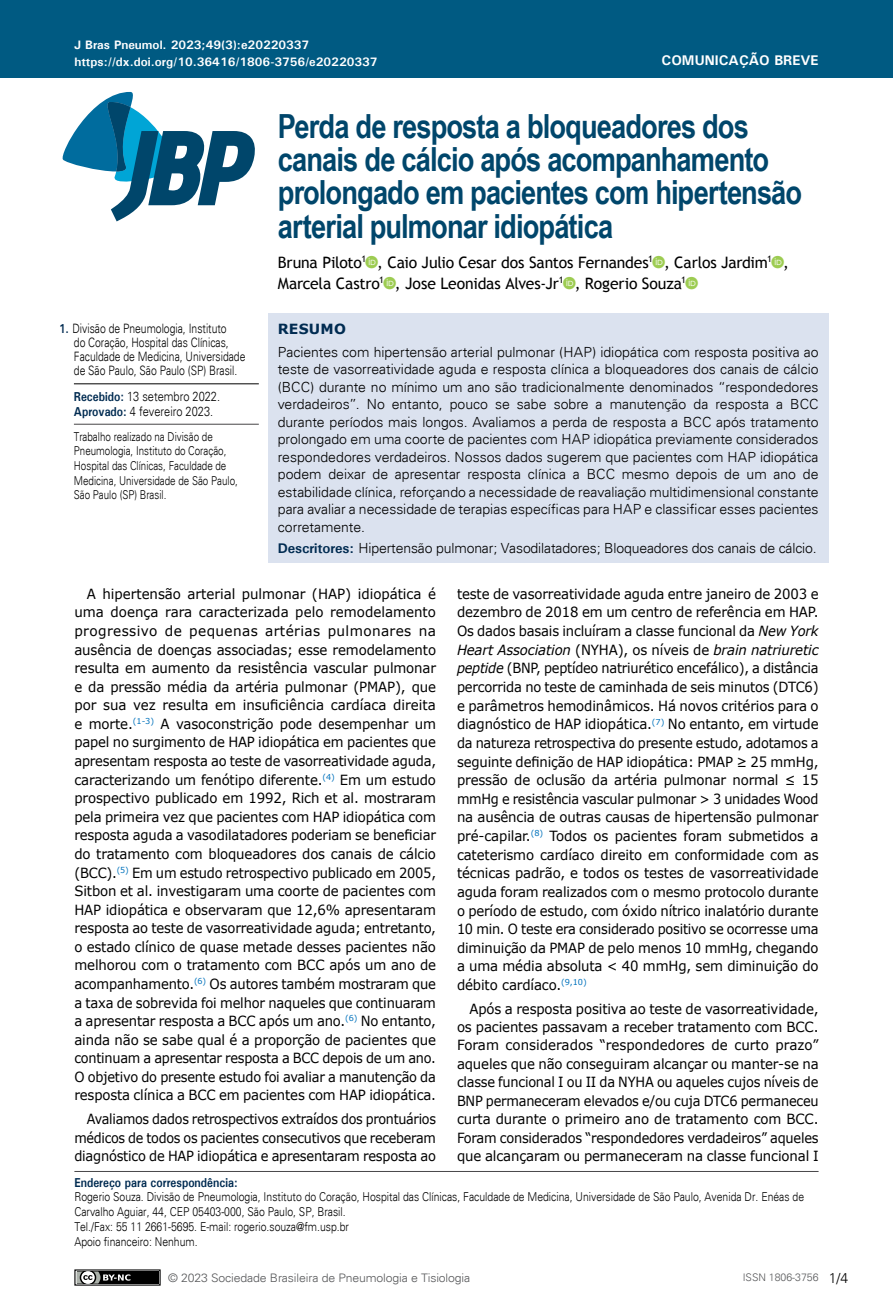
<style>
.page{position:relative;width:893px;height:1315px;background:#fff}
.page>*{position:absolute;margin:0;border:0;box-sizing:border-box;transform-origin:0 0}
.t1{font:700 33.25px/33.2px "Arial Narrow";letter-spacing:-.025em;color:#00466b}
.t2{font:21px "ID font Regular";color:#9dcc52}
.t3{font:15.75px "Trebuchet MS";letter-spacing:-.01em;color:#000}
.t4{font:14px/18.6px "Verdana";letter-spacing:-.01em;color:#000;text-align:justify;scale:.95 1}
.t5{font:14px/18.6px "Verdana";letter-spacing:-.01em;color:#000;text-align:justify;scale:.96 1}
.t6{font:300 14px/17.5px "Univers";letter-spacing:-.01em;color:#000;text-align:justify}
.t7{font:14px/18.6px "Verdana";letter-spacing:-.01em;color:#000;text-align:justify;scale:.91 1}
.t8{font:700 14px "Univers";color:#fff}
.t9{font:700 14px "Verdana";letter-spacing:.015em;color:#002b51}
.t10{font:300 12.95px/14px "Univers";color:#000;scale:.8 1}
.t11{font:300 12.95px/14.9px "Univers";color:#000;scale:.85 1}
.t12{font:700 12.95px "Univers";color:#002b51;scale:.85 1}
.t13{font:300 12.25px/14.7px "Univers";color:#000;scale:.85 1}
.t14{font:300 12.25px/14.7px "Univers";color:#000;scale:.8 1}
.t15{font:700 12.25px "Univers";color:#fff}
.t16{font:300 11.72px "Univers";letter-spacing:-.01em;color:#58595b;scale:1.04 1}
.t17{font:300 10.5px "Univers";color:#58595b}
.s1{font-weight:700;color:#002b51}
.s2{font-family:"ID font Regular";font-size:21px;color:#9dcc52}
.s3{font-family:"Trebuchet MS";font-size:15.75px;color:#000}
.s4{font-style:italic}
</style>
<div class="page">
<div style="left:0;top:0;width:893px;height:78px;background:#005a82"></div>
<svg style="left:62px;top:91px;width:193px;height:130px"></svg>
<div style="left:75px;top:1270px;width:85px;height:15px;background:#000"></div>
<div style="left:74px;top:1269px;width:87px;height:16px;border:1px solid #000"></div>
<svg style="left:74px;top:1269px;width:56px;height:17px"></svg>
<div style="left:268px;top:313px;width:560px;height:250px;background:#dbe2ef"></div>
<hr style="left:74px;top:1171px;width:745px;height:1px;background:#464547">
<hr style="left:74px;top:383px;width:185px;height:1px;background:#000">
<hr style="left:74px;top:424px;width:185px;height:1px;background:#464547">
<p class="t15" style="left:74px;top:37px;width:236px">J Bras Pneumol. 2023;49(3):e20220337</p>
<p class="t15" style="left:74px;top:54px;width:305px">https://dx.doi.org/10.36416/1806-3756/e20220337</p>
<p class="t8" style="left:661px;top:52px;width:159px">COMUNICAÇÃO BREVE</p>
<p class="t10" style="left:74px;top:321px;width:216px;text-indent:-15px"><span class="s1">1.</span> Divisão de Pneumologia, Instituto<br>do Coração, Hospital das Clínicas, Faculdade de Medicina, Universidade de São Paulo, São Paulo (SP) Brasil.</p>
<p class="t11" style="left:74px;top:389px;width:174px"><span class="s1">Recebido:</span> 13 setembro 2022.<br><span class="s1">Aprovado:</span> 4 fevereiro 2023.</p>
<p class="t14" style="left:74px;top:429px;width:206px">Trabalho realizado na Divisão de Pneumologia, Instituto do Coração, Hospital das Clínicas, Faculdade de Medicina, Universidade de São Paulo, São Paulo (SP) Brasil.</p>
<h1 class="t1" style="left:278px;top:108px;width:526px">Perda de resposta a bloqueadores dos canais de cálcio após acompanhamento prolongado em pacientes com hipertensão arterial pulmonar idiopática</h1>
<p class="t3" style="left:278px;top:253px;width:496px">Bruna Piloto<sup>1</sup><span class="s2">a</span>, Caio Julio Cesar dos Santos Fernandes<sup>1</sup><span class="s2">a</span>, Carlos Jardim<sup>1</sup></p>
<h2 class="t2" style="left:771px;top:251px;width:19px">a<span class="s3">,</span></h2>
<p class="t3" style="left:278px;top:274px;width:410px">Marcela Castro<sup>1</sup><span class="s2">a</span>, Jose Leonidas Alves-Jr<sup>1</sup><span class="s2">a</span>, Rogerio Souza<sup>1</sup></p>
<h2 class="t2" style="left:685px;top:272px;width:14px">a</h2>
<p class="t9" style="left:278px;top:320px;width:70px">RESUMO</p>
<p class="t6" style="left:278px;top:343px;width:542px">Pacientes com hipertensão arterial pulmonar (HAP) idiopática com resposta positiva ao teste de vasorreatividade aguda e resposta clínica a bloqueadores dos canais de cálcio (BCC) durante no mínimo um ano são tradicionalmente denominados “respondedores verdadeiros”. No entanto, pouco se sabe sobre a manutenção da resposta a BCC durante períodos mais longos. Avaliamos a perda de resposta a BCC após tratamento prolongado em uma coorte de pacientes com HAP idiopática previamente considerados respondedores verdadeiros. Nossos dados sugerem que pacientes com HAP idiopática podem deixar de apresentar resposta clínica a BCC mesmo depois de um ano de estabilidade clínica, reforçando a necessidade de reavaliação multidimensional constante para avaliar a necessidade de terapias específicas para HAP e classificar esses pacientes corretamente.</p>
<p class="t6" style="left:278px;top:540px;width:540px"><span class="s1">Descritores:</span> Hipertensão pulmonar; Vasodilatadores; Bloqueadores dos canais de cálcio.</p>
<p class="t5" style="left:74px;top:585px;width:378px;text-indent:12px">A hipertensão arterial pulmonar (HAP) idiopática é uma doença rara caracterizada pelo remodelamento progressivo de pequenas artérias pulmonares na ausência de doenças associadas; esse remodelamento resulta em aumento da resistência vascular pulmonar e da pressão média da artéria pulmonar (PMAP), que por sua vez resulta em insuficiência cardíaca direita e morte.<sup>(1-3)</sup> A vasoconstrição pode desempenhar um papel no surgimento de HAP idiopática em pacientes que apresentam resposta ao teste de vasorreatividade aguda, caracterizando um fenótipo diferente.<sup>(4)</sup> Em um estudo prospectivo publicado em 1992, Rich et al. mostraram pela primeira vez que pacientes com HAP idiopática com resposta aguda a vasodilatadores poderiam se beneficiar do tratamento com bloqueadores dos canais de cálcio (BCC).<sup>(5)</sup> Em um estudo retrospectivo publicado em 2005, Sitbon et al. investigaram uma coorte de pacientes com HAP idiopática e observaram que 12,6% apresentaram resposta ao teste de vasorreatividade aguda; entretanto, o estado clínico de quase metade desses pacientes não melhorou com o tratamento com BCC após um ano de acompanhamento.<sup>(6)</sup> Os autores também mostraram que a taxa de sobrevida foi melhor naqueles que continuaram a apresentar resposta a BCC após um ano.<sup>(6)</sup> No entanto, ainda não se sabe qual é a proporção de pacientes que continuam a apresentar resposta a BCC depois de um ano.<br>O objetivo do presente estudo foi avaliar a manutenção da resposta clínica a BCC em pacientes com HAP idiopática.</p>
<p class="t7" style="left:74px;top:1109px;width:399px;text-indent:12px">Avaliamos dados retrospectivos extraídos dos prontuários médicos de todos os pacientes consecutivos que receberam diagnóstico de HAP idiopática e apresentaram resposta ao</p>
<p class="t4" style="left:457px;top:585px;width:382px">teste de vasorreatividade aguda entre janeiro de 2003 e dezembro de 2018 em um centro de referência em HAP.<br>Os dados basais incluíram a classe funcional da <span class="s4">New York Heart Association</span> (NYHA), os níveis de <span class="s4">brain natriuretic peptide</span> (BNP, peptídeo natriurético encefálico), a distância percorrida no teste de caminhada de seis minutos (DTC6) e parâmetros hemodinâmicos. Há novos critérios para o diagnóstico de HAP idiopática.<sup>(7)</sup> No entanto, em virtude da natureza retrospectiva do presente estudo, adotamos a seguinte definição de HAP idiopática: PMAP ≥ 25 mmHg, pressão de oclusão da artéria pulmonar normal ≤ 15 mmHg e resistência vascular pulmonar &gt; 3 unidades Wood na ausência de outras causas de hipertensão pulmonar pré-capilar.<sup>(8)</sup> Todos os pacientes foram submetidos a cateterismo cardíaco direito em conformidade com as técnicas padrão, e todos os testes de vasorreatividade aguda foram realizados com o mesmo protocolo durante o período de estudo, com óxido nítrico inalatório durante 10 min. O teste era considerado positivo se ocorresse uma diminuição da PMAP de pelo menos 10 mmHg, chegando a uma média absoluta &lt; 40 mmHg, sem diminuição do débito cardíaco.<sup>(9,10)</sup></p>
<p class="t4" style="left:457px;top:999px;width:382px;text-indent:12px">Após a resposta positiva ao teste de vasorreatividade, os pacientes passavam a receber tratamento com BCC.<br>Foram considerados “respondedores de curto prazo” aqueles que não conseguiram alcançar ou manter-se na classe funcional I ou II da NYHA ou aqueles cujos níveis de BNP permaneceram elevados e/ou cuja DTC6 permaneceu curta durante o primeiro ano de tratamento com BCC.<br>Foram considerados “respondedores verdadeiros” aqueles que alcançaram ou permaneceram na classe funcional I</p>
<p class="t12" style="left:74px;top:1174px;width:194px">Endereço para correspondência:</p>
<p class="t13" style="left:74px;top:1189px;width:860px">Rogerio Souza. Divisão de Pneumologia, Instituto do Coração, Hospital das Clínicas, Faculdade de Medicina, Universidade de São Paulo, Avenida Dr. Enéas de Carvalho Aguiar, 44, CEP 05403-000, São Paulo, SP, Brasil.<br>Tel./Fax: 55 11 2661-5695. E-mail: rogerio.souza@fm.usp.br<br>Apoio financeiro: Nenhum.</p>
<p class="t16" style="left:168px;top:1270px;width:292px">© 2023 Sociedade Brasileira de Pneumologia e Tisiologia</p>
<p class="t17" style="left:743px;top:1271px;width:77px">ISSN 1806-3756</p>
<p class="t6" style="left:829px;top:1269px;width:21px">1/4</p>
</div>
